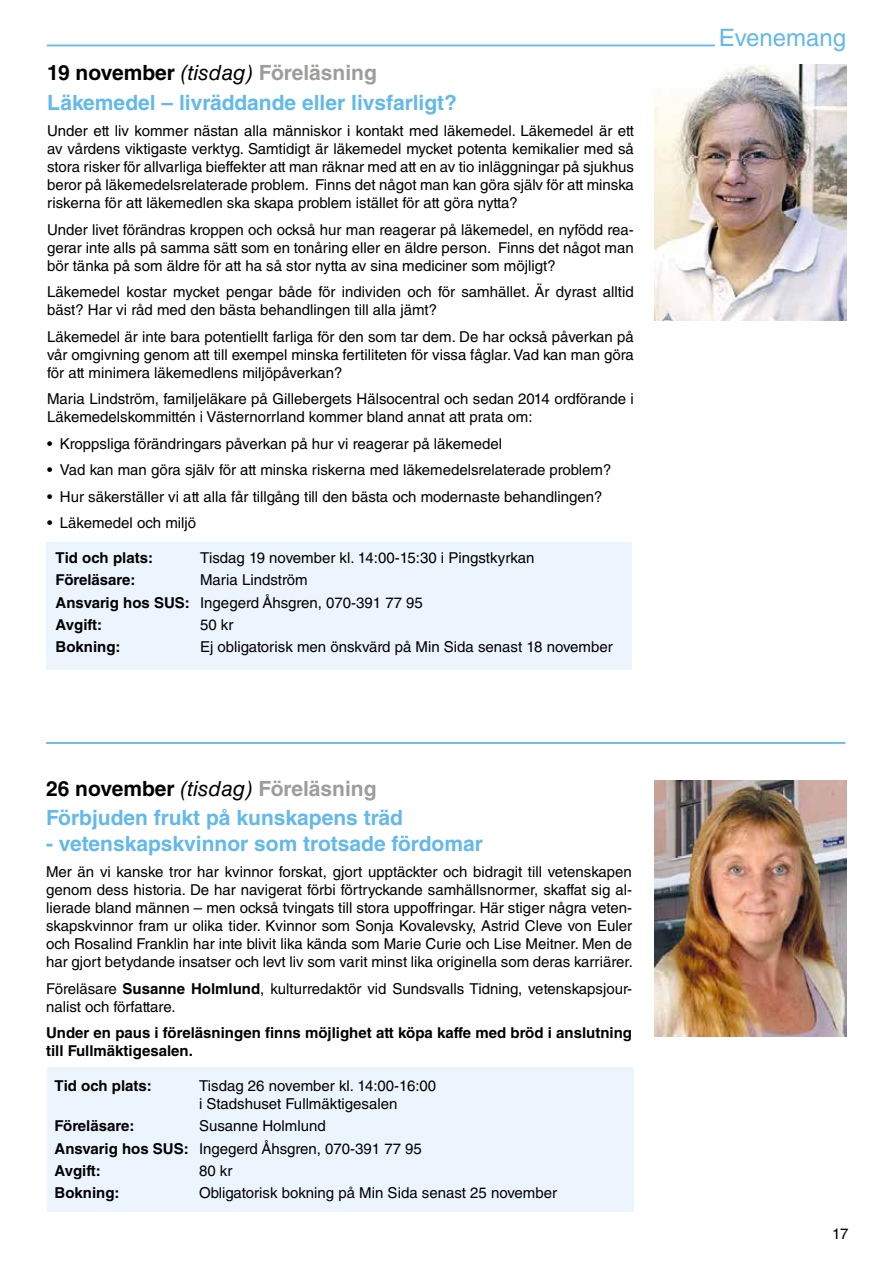
<style>
.page{position:relative;width:893px;height:1263px;background:#fff}
.page>*{position:absolute;margin:0;border:0;box-sizing:border-box;transform-origin:0 0}
.t1{font:24px "Helvetica LT Std";color:#63b9e9}
.t2{font:700 21px/29.4px "Helvetica LT Std";color:#63b9e9}
.t3{font:15px/18px "Helvetica LT Std";color:#000}
.t4{font:700 15px/18px "Helvetica LT Std";color:#000}
.s1{color:#000}
.s2{font-weight:400;font-style:italic;color:#000}
.s3{color:#9d9d9c}
.s4{font-weight:700}
</style>
<div class="page">
<div style="left:46px;top:542px;width:586px;height:128px;background:#ecf5fd"></div>
<div style="left:47px;top:1067px;width:586px;height:145px;background:#ecf5fd"></div>
<img style="left:655px;top:781px;width:191px;height:255px">
<hr style="left:47px;top:45px;width:668px;height:1px;background:#63b9e9">
<hr style="left:46px;top:742px;width:799px;height:2px;background:#63b9e9">
<img style="left:655px;top:65px;width:191px;height:255px">
<h2 class="t2" style="left:47px;top:58px;width:411px"><span class="s1">19 november</span> <span class="s2">(tisdag)</span> <span class="s3">Föreläsning<br></span>Läkemedel – livräddande eller livsfarligt?</h2>
<p class="t3" style="left:47px;top:122px;width:588px;text-align:justify">Under ett liv kommer nästan alla människor i kontakt med läkemedel. Läkemedel är ett av vårdens viktigaste verktyg. Samtidigt är läkemedel mycket potenta kemikalier med så stora risker för allvarliga bieffekter att man räknar med att en av tio inläggningar på sjukhus beror på läkemedelsrelaterade problem. Finns det något man kan göra själv för att minska riskerna för att läkemedlen ska skapa problem istället för att göra nytta?</p>
<p class="t3" style="left:47px;top:220px;width:588px;text-align:justify">Under livet förändras kroppen och också hur man reagerar på läkemedel, en nyfödd rea&shy;gerar inte alls på samma sätt som en tonåring eller en äldre person. Finns det något man bör tänka på som äldre för att ha så stor nytta av sina mediciner som möjligt?</p>
<p class="t3" style="left:47px;top:283px;width:588px">Läkemedel kostar mycket pengar både för individen och för samhället. Är dyrast alltid bäst? Har vi råd med den bästa behandlingen till alla jämt?</p>
<p class="t3" style="left:47px;top:327px;width:588px;text-align:justify">Läkemedel är inte bara potentiellt farliga för den som tar dem. De har också påverkan på vår omgivning genom att till exempel minska fertiliteten för vissa fåglar. Vad kan man göra för att minimera läkemedlens miljöpåverkan?</p>
<p class="t3" style="left:47px;top:390px;width:588px">Maria Lindström, familjeläkare på Gillebergets Hälsocentral och sedan 2014 ordförande i<br>Läkemedelskommittén i Västernorrland kommer bland annat att prata om:</p>
<p class="t3" style="left:47px;top:434px;width:456px">• Kroppsliga förändringars påverkan på hur vi reagerar på läkemedel</p>
<p class="t3" style="left:47px;top:461px;width:566px">• Vad kan man göra själv för att minska riskerna med läkemedelsrelaterade problem?</p>
<p class="t3" style="left:47px;top:487px;width:557px">• Hur säkerställer vi att alla får tillgång till den bästa och modernaste behandlingen?</p>
<p class="t3" style="left:47px;top:514px;width:151px">• Läkemedel och miljö</p>
<p class="t4" style="left:56px;top:549px;width:99px">Tid och plats:</p>
<p class="t3" style="left:200px;top:549px;width:336px">Tisdag 19 november kl. 14:00-15:30 i Pingstkyrkan</p>
<p class="t4" style="left:56px;top:571px;width:81px">Föreläsare:</p>
<p class="t3" style="left:56px;top:569px;width:369px;line-height:22.2px;text-indent:144px">Maria Lindström<br><span class="s4">Ansvarig hos SUS:</span> Ingegerd Åhsgren, 070-391 77 95<br><span class="s4">Avgift:</span></p>
<p class="t3" style="left:200px;top:616px;width:35px">50 kr</p>
<p class="t4" style="left:56px;top:638px;width:66px">Bokning:</p>
<p class="t3" style="left:200px;top:638px;width:414px">Ej obligatorisk men önskvärd på Min Sida senast 18 november</p>
<h2 class="t2" style="left:46px;top:773px;width:358px"><span class="s1">26 november</span> <span class="s2">(tisdag)</span> <span class="s3">Föreläsning<br></span>Förbjuden frukt på kunskapens träd</h2>
<h2 class="t2" style="left:46px;top:828px;width:438px">- vetenskapskvinnor som trotsade fördomar</h2>
<p class="t3" style="left:46px;top:863px;width:588px;text-align:justify">Mer än vi kanske tror har kvinnor forskat, gjort upptäckter och bidragit till vetenskapen genom dess historia. De har navigerat förbi förtryckande samhällsnormer, skaffat sig al&shy;lierade bland männen – men också tvingats till stora uppoffringar. Här stiger några veten&shy;skapskvinnor fram ur olika tider. Kvinnor som Sonja Kovalevsky, Astrid Cleve von Euler och Rosalind Franklin har inte blivit lika kända som Marie Curie och Lise Meitner. Men de har gjort betydande insatser och levt liv som varit minst lika originella som deras karriärer.</p>
<p class="t3" style="left:46px;top:979px;width:587px">Föreläsare <span class="s4">Susanne Holmlund</span>, kulturredaktör vid Sundsvalls Tidning, vetenskapsjour&shy;nalist och författare.</p>
<p class="t4" style="left:46px;top:1024px;width:587px">Under en paus i föreläsningen finns möjlighet att köpa kaffe med bröd i anslutning till Fullmäktigesalen.</p>
<p class="t4" style="left:55px;top:1077px;width:99px">Tid och plats:</p>
<p class="t3" style="left:199px;top:1077px;width:239px">Tisdag 26 november kl. 14:00-16:00 i Stadshuset Fullmäktigesalen</p>
<p class="t4" style="left:55px;top:1117px;width:81px">Föreläsare:</p>
<p class="t3" style="left:55px;top:1115px;width:369px;line-height:22.2px;text-indent:144px">Susanne Holmlund<br><span class="s4">Ansvarig hos SUS:</span> Ingegerd Åhsgren, 070-391 77 95<br><span class="s4">Avgift:</span></p>
<p class="t3" style="left:199px;top:1161px;width:35px">80 kr</p>
<p class="t4" style="left:55px;top:1183px;width:66px">Bokning:</p>
<p class="t3" style="left:199px;top:1184px;width:360px">Obligatorisk bokning på Min Sida senast 25 november</p>
<h1 class="t1" style="left:719px;top:24px;width:129px">Evenemang</h1>
<p class="t3" style="left:832px;top:1224px;width:18px">17</p>
</div>
